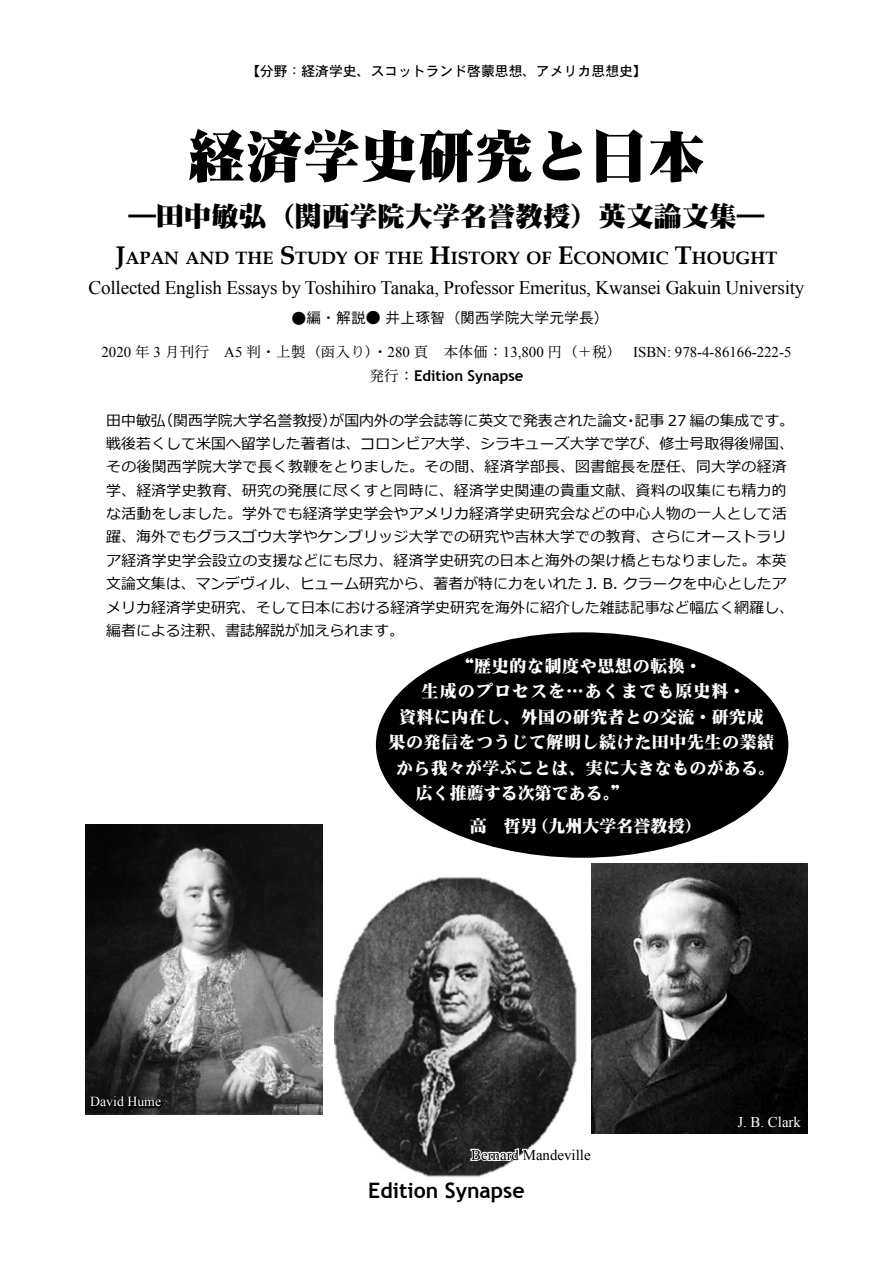
<style>
.page{position:relative;width:893px;height:1263px;background:#fff}
.page>*{position:absolute;margin:0;border:0;box-sizing:border-box;transform-origin:0 0}
.t1{font:57.45px "DF Mincho SU WINP RKSJ H";color:#000}
.t2{font:27.6px "DF Mincho SU WINP RKSJ H";color:#000}
.t3{font:700 21.3px "Trebuchet MS";color:#000}
.t4{font:19.2px "Times New Roman";letter-spacing:-.01em;color:#000}
.t5{font:700 17.85px "Book Antiqua";color:#000}
.t6{font:16.95px "DF Mincho UB WINP RKSJ H";letter-spacing:.025em;color:#fff}
.t7{font:16.95px "DF Mincho UB WINP RKSJ H";color:#fff}
.t8{font:16.95px "DF Mincho UB WINP RKSJ H";letter-spacing:.065em;color:#fff}
.t9{font:14.85px/23.4px "Meiryo";letter-spacing:.015em;color:#000}
.t10{font:14.85px "Times New Roman";color:#000}
.t11{font:14.85px "DFHS Gothic W3 WINP RKSJ H";color:#000}
.t12{font:700 14.85px "Trebuchet MS";color:#000}
.t13{font:14.85px "Times New Roman";color:#fff}
.t14{font:13.8px "DFHS Gothic W5 WINP RKSJ H";color:#000}
.t15{font:13.8px "Times New Roman";color:#fff}
.s1{font-size:25.5px}
.s2{font-family:"Koz Min Pro"}
.s3{font-family:"DFHS Mincho W3 WINP RKSJ H"}
.s4{font-family:"DFHS Mincho W3 WINP RKSJ H";font-weight:400}
</style>
<div class="page">
<img style="left:335px;top:877px;width:242px;height:300px">
<img style="left:85px;top:825px;width:237px;height:289px">
<svg style="left:88px;top:1094px;width:75px;height:16px"></svg>
<svg style="left:469px;top:1142px;width:108px;height:22px"></svg>
<img style="left:592px;top:863px;width:216px;height:270px">
<div style="left:376px;top:632px;width:412px;height:226px;background:#000;border-radius:50%"></div>
<p class="t14" style="left:246px;top:64px;width:402px">【分野：経済学史、スコットランド啓蒙思想、アメリカ思想史】</p>
<h1 class="t1" style="left:188px;top:127px;width:518px">経済学史研究と日本</h1>
<h2 class="t2" style="left:129px;top:202px;width:637px">―田中敏弘（関西学院大学名誉教授）英文論文集―</h2>
<p class="t5" style="left:116px;top:246px;width:663px"><span class="s1">J</span>APAN AND THE <span class="s1">S</span>TUDY OF THE <span class="s1">H</span>ISTORY OF <span class="s1">E</span>CONOMIC <span class="s1">T</span>HOUGHT</p>
<p class="t4" style="left:88px;top:275px;width:717px">Collected English Essays by Toshihiro Tanaka, Professor Emeritus, Kwansei Gakuin University</p>
<p class="t11" style="left:291px;top:310px;width:319px"><span class="s2">●</span>編・解説● 井上琢智（関西学院大学元学長）</p>
<p class="t10" style="left:101px;top:342px;width:691px">2020 <span class="s3">年</span> 3 <span class="s3">月刊行　</span>A5 <span class="s3">判・上製（函入り）・</span>280 <span class="s3">頁　本体価：</span>13,800 <span class="s3">円（＋税）　</span> ISBN: 978-4-86166-222-5</p>
<p class="t12" style="left:369px;top:366px;width:156px"><span class="s4">発行：</span>Edition Synapse</p>
<p class="t9" style="left:106px;top:409px;width:689px">田中敏弘（関西学院大学名誉教授）が国内外の学会誌等に英文で発表された論文・記事 27 編の集成です。戦後若くして米国へ留学した著者は、コロンビア大学、シラキューズ大学で学び、修士号取得後帰国、その後関西学院大学で長く教鞭をとりました。その間、経済学部長、図書館長を歴任、同大学の経済学、経済学史教育、研究の発展に尽くすと同時に、経済学史関連の貴重文献、資料の収集にも精力的な活動をしました。学外でも経済学史学会やアメリカ経済学史研究会などの中心人物の一人として活躍、海外でもグラスゴウ大学やケンブリッジ大学での研究や吉林大学での教育、さらにオーストラリア経済学史学会設立の支援などにも尽力、経済学史研究の日本と海外の架け橋ともなりました。本英文論文集は、マンデヴィル、ヒューム研究から、著者が特に力をいれた J. B. クラークを中心としたアメリカ経済学史研究、そして日本における経済学史研究を海外に紹介した雑誌記事など幅広く網羅し、編者による注釈、書誌解説が加えられます。</p>
<p class="t15" style="left:90px;top:1092px;width:73px">David Hume</p>
<p class="t6" style="left:457px;top:657px;width:247px">“歴史的な制度や思想の転換・</p>
<p class="t8" style="left:422px;top:683px;width:325px">生成のプロセスを…あくまでも原史料・</p>
<p class="t6" style="left:399px;top:708px;width:366px">資料に内在し、外国の研究者との交流・研究成</p>
<p class="t6" style="left:389px;top:734px;width:387px">果の発信をつうじて解明し続けた田中先生の業績</p>
<p class="t6" style="left:396px;top:759px;width:381px">から我々が学ぶことは、実に大きなものがある。</p>
<p class="t7" style="left:416px;top:785px;width:214px">広く推薦する次第である。”</p>
<p class="t7" style="left:470px;top:818px;width:233px">高　哲男（九州大学名誉教授）</p>
<p class="t10" style="left:471px;top:1145px;width:121px">Bernard Mandeville</p>
<h3 class="t3" style="left:368px;top:1177px;width:158px">Edition Synapse</h3>
<p class="t13" style="left:737px;top:1111px;width:65px">J. B. Clark</p>
</div>
